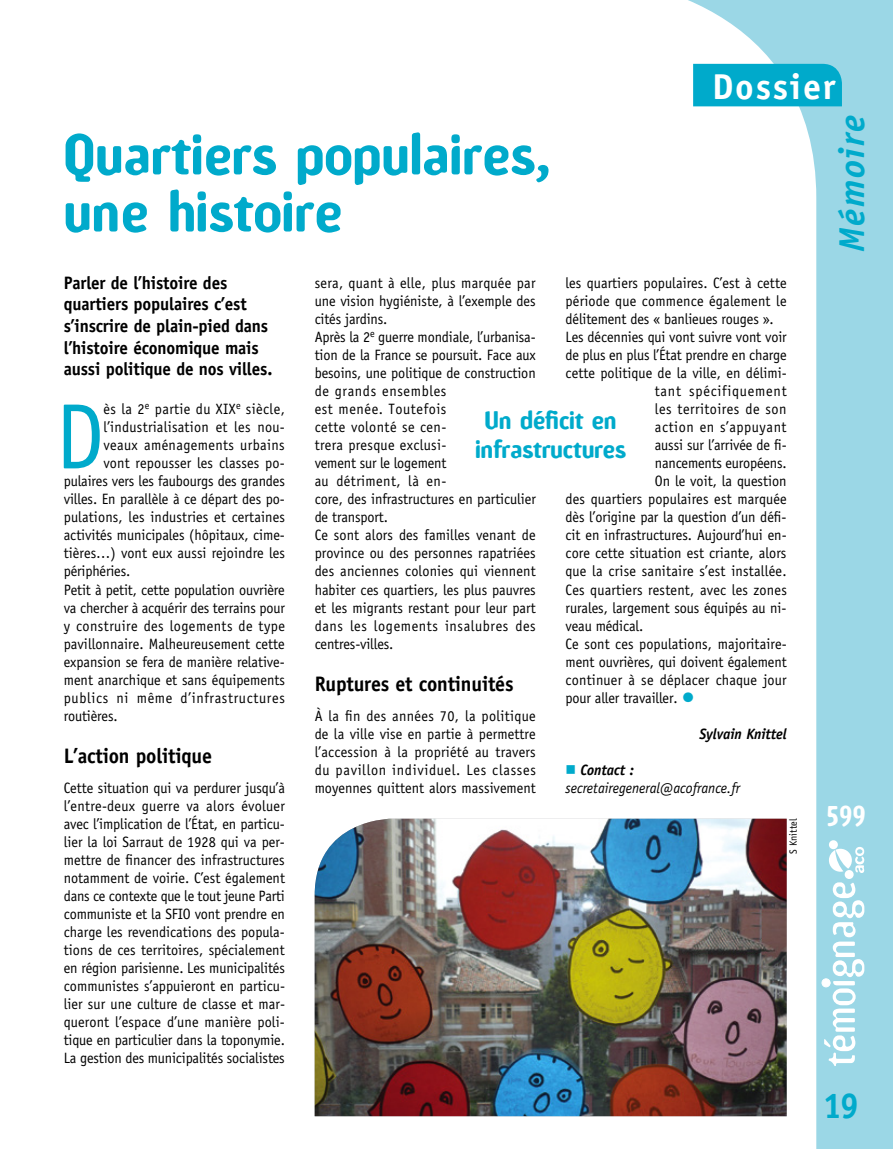
<style>
.page{position:relative;width:893px;height:1149px;background:#fff}
.page>*{position:absolute;margin:0;border:0;box-sizing:border-box;transform-origin:0 0}
.t1{font:93px "Officina Sans";color:#00aacb;scale:.95 1}
.t2{font:700 54px/57px "Amoebia";letter-spacing:.01em;color:#00aacb;scale:.95 1}
.t3{font:700 36px "Officina Sans";letter-spacing:.05em;color:#fff}
.t4{font:italic 700 36px "Officina Sans";letter-spacing:.05em;color:#00aacb}
.t5{font:700 36px "Officina Sans";color:#00aacb;scale:.95 1}
.t6{font:700 27px "Amoebia";color:#fff;scale:.85 1}
.t7{font:700 24px/28.8px "Amoebia";color:#00aacb;text-align:center;scale:.95 1}
.t8{font:700 21px "Officina Sans";letter-spacing:-.01em;color:#000;scale:.95 1}
.t9{font:700 18px/21.6px "Officina Sans";letter-spacing:-.01em;color:#000;scale:.95 1}
.t10{font:15px/18px "Officina Sans";color:#000;text-align:justify;scale:.95 1}
.t11{font:15px "Officina Sans";letter-spacing:.025em;color:#000;scale:.95 1}
.t12{font:15px "Officina Sans";letter-spacing:.03em;color:#000;scale:.95 1}
.t13{font:italic 15px/18px "Officina Sans";color:#000;scale:.95 1}
.t14{font:15px "Officina Sans";letter-spacing:.045em;color:#000;scale:.95 1}
.t15{font:15px "Officina Sans";letter-spacing:.02em;color:#000;scale:.95 1}
.t16{font:15px "Officina Sans";letter-spacing:.055em;color:#000;scale:.95 1}
.t17{font:15px "Officina Sans";letter-spacing:.04em;color:#000;scale:.95 1}
.t18{font:italic 700 15px "Officina Sans";letter-spacing:-.01em;color:#000;scale:.95 1}
.t19{font:10.5px "Officina Sans";color:#000;scale:.95 1}
.s1{font-size:27px;color:#00aacb}
.s2{color:#00aacb}
.s3{font-weight:700}
</style>
<div class="page">
<svg style="left:575px;top:0;width:318px;height:1148px"></svg>
<svg style="left:824px;top:882px;width:40px;height:183px"></svg>
<div style="left:845px;top:869px;width:9px;height:9px;border:2px solid #fff;border-radius:50%"></div>
<div style="left:829px;top:840px;width:9px;height:8px;border:2px solid #fff;border-radius:50%"></div>
<div style="left:846px;top:870px;width:7px;height:7px;background:#fff;border-radius:50%"></div>
<div style="left:830px;top:841px;width:7px;height:7px;background:#fff;border-radius:50%"></div>
<svg style="left:829px;top:846px;width:35px;height:26px"></svg>
<div style="left:822px;top:978px;width:8px;height:8px;background:#fff;border-radius:50%"></div>
<div style="left:821px;top:978px;width:9px;height:9px;border:1px solid #fff;border-radius:50%"></div>
<div style="left:693px;top:64px;width:149px;height:42px;background:#00aacb"></div>
<img style="left:315px;top:818px;width:472px;height:297px">
<h2 class="t2" style="left:64px;top:127px;width:514px">Quartiers populaires, une histoire</h2>
<h3 class="t3" style="left:712px;top:64px;width:125px">Dossier</h3>
<h3 class="t4" style="left:830px;top:252px;width:139px;rotate:-90deg">Mémoire</h3>
<p class="t9" style="left:64px;top:271px;width:221px">Parler de l’histoire des quartiers populaires c’est s’inscrire de plain-pied dans l’histoire économique mais aussi politique de nos villes.</p>
<h1 class="t1" style="left:55px;top:382px;width:53px">D</h1>
<p class="t11" style="left:103px;top:400px;width:192px">ès la 2<sup>e</sup> partie du XIX<sup>e</sup> siècle,</p>
<p class="t15" style="left:103px;top:418px;width:192px">l’industrialisation et les nou-</p>
<p class="t11" style="left:103px;top:436px;width:192px">veaux aménagements urbains</p>
<p class="t10" style="left:103px;top:454px;width:192px">vont repousser les classes po-</p>
<p class="t10" style="left:64px;top:472px;width:234px">pulaires vers les faubourgs des grandes</p>
<p class="t10" style="left:64px;top:490px;width:234px">villes. En parallèle à ce départ des po-</p>
<p class="t10" style="left:64px;top:508px;width:234px">pulations, les industries et certaines</p>
<p class="t10" style="left:64px;top:526px;width:234px">activités municipales (hôpitaux, cime-</p>
<p class="t10" style="left:64px;top:544px;width:234px">tières…) vont eux aussi rejoindre les</p>
<p class="t10" style="left:64px;top:562px;width:72px">périphéries.</p>
<p class="t10" style="left:64px;top:580px;width:234px">Petit à petit, cette population ouvrière</p>
<p class="t10" style="left:64px;top:598px;width:234px">va chercher à acquérir des terrains pour</p>
<p class="t12" style="left:64px;top:616px;width:234px">y construire des logements de type</p>
<p class="t10" style="left:64px;top:634px;width:234px">pavillonnaire. Malheureusement cette</p>
<p class="t10" style="left:64px;top:652px;width:234px">expansion se fera de manière relative-</p>
<p class="t10" style="left:64px;top:670px;width:234px">ment anarchique et sans équipements</p>
<p class="t14" style="left:64px;top:688px;width:234px">publics ni même d’infrastructures</p>
<p class="t10" style="left:64px;top:706px;width:58px">routières.</p>
<h3 class="t8" style="left:64px;top:742px;width:158px">L’action politique</h3>
<p class="t10" style="left:64px;top:778px;width:234px">Cette situation qui va perdurer jusqu’à l’entre-deux guerre va alors évoluer avec l’implication de l’État, en particu&shy;lier la loi Sarraut de 1928 qui va per&shy;mettre de financer des infrastructures notamment de voirie. C’est également dans ce contexte que le tout jeune Parti communiste et la SFIO vont prendre en charge les revendications des popula&shy;tions de ces territoires, spécialement en région parisienne. Les municipalités communistes s’appuieront en particu&shy;lier sur une culture de classe et mar&shy;queront l’espace d’une manière poli&shy;tique en particulier dans la toponymie.<br>La gestion des municipalités socialistes</p>
<p class="t10" style="left:315px;top:274px;width:234px;text-align:left">sera, quant à elle, plus marquée par une vision hygiéniste, à l’exemple des cités jardins.<br>Après la 2<sup>e</sup> guerre mondiale, l’urbanisa&shy;tion de la France se poursuit. Face aux besoins, une politique de construction de grands ensembles<br>est menée. Toutefois<br>cette volonté se cen-<br>trera presque exclusi-<br>vement sur le logement<br>au détriment, là en-<br>core, des infrastructures en particulier de transport.<br>Ce sont alors des familles venant de province ou des personnes rapatriées des anciennes colonies qui viennent habiter ces quartiers, les plus pauvres et les migrants restant pour leur part dans les logements insalubres des centres-villes.</p>
<h3 class="t8" style="left:315px;top:670px;width:211px">Ruptures et continuités</h3>
<p class="t10" style="left:315px;top:706px;width:234px">À la fin des années 70, la politique de la ville vise en partie à permettre l’accession à la propriété au travers du pavillon individuel. Les classes moyennes quittent alors massivement</p>
<p class="t10" style="left:566px;top:274px;width:234px">les quartiers populaires. C’est à cette</p>
<p class="t10" style="left:566px;top:292px;width:234px">période que commence également le</p>
<p class="t10" style="left:566px;top:310px;width:221px">délitement des « banlieues rouges ».</p>
<p class="t10" style="left:566px;top:328px;width:234px">Les décennies qui vont suivre vont voir</p>
<p class="t10" style="left:566px;top:346px;width:234px">de plus en plus l’État prendre en charge</p>
<p class="t10" style="left:566px;top:364px;width:234px">cette politique de la ville, en délimi-</p>
<p class="t16" style="left:655px;top:382px;width:140px">tant spécifiquement</p>
<p class="t12" style="left:655px;top:400px;width:140px">les territoires de son</p>
<p class="t17" style="left:655px;top:418px;width:140px">action en s’appuyant</p>
<p class="t10" style="left:655px;top:436px;width:140px">aussi sur l’arrivée de fi-</p>
<p class="t10" style="left:655px;top:454px;width:140px">nancements européens.</p>
<p class="t10" style="left:655px;top:472px;width:140px">On le voit, la question</p>
<p class="t10" style="left:566px;top:490px;width:234px">des quartiers populaires est marquée</p>
<p class="t10" style="left:566px;top:508px;width:234px">dès l’origine par la question d’un défi-</p>
<p class="t10" style="left:566px;top:526px;width:234px">cit en infrastructures. Aujourd’hui en-</p>
<p class="t10" style="left:566px;top:544px;width:234px">core cette situation est criante, alors</p>
<p class="t10" style="left:566px;top:562px;width:234px">que la crise sanitaire s’est installée.</p>
<p class="t10" style="left:566px;top:580px;width:234px">Ces quartiers restent, avec les zones</p>
<p class="t10" style="left:566px;top:598px;width:234px">rurales, largement sous équipés au ni-</p>
<p class="t10" style="left:566px;top:616px;width:83px">veau médical.</p>
<p class="t10" style="left:566px;top:634px;width:234px">Ce sont ces populations, majoritaire-</p>
<p class="t10" style="left:566px;top:652px;width:234px">ment ouvrières, qui doivent également</p>
<p class="t10" style="left:566px;top:670px;width:234px">continuer à se déplacer chaque jour</p>
<p class="t10" style="left:566px;top:688px;width:138px">pour aller travailler. <span class="s1">•</span></p>
<p class="t18" style="left:700px;top:724px;width:93px">Sylvain Knittel</p>
<p class="t13" style="left:566px;top:760px;width:185px"><span class="s2">■</span> <span class="s3">Contact : </span>secretairegeneral@acofrance.fr</p>
<h3 class="t7" style="left:475px;top:406px;width:160px">Un déficit en infrastructures</h3>
<p class="t19" style="left:787px;top:853px;width:39px;rotate:-90deg">S Knittel</p>
<h3 class="t6" style="left:827px;top:801px;width:46px">599</h3>
<h3 class="t5" style="left:823px;top:1082px;width:40px">19</h3>
</div>
